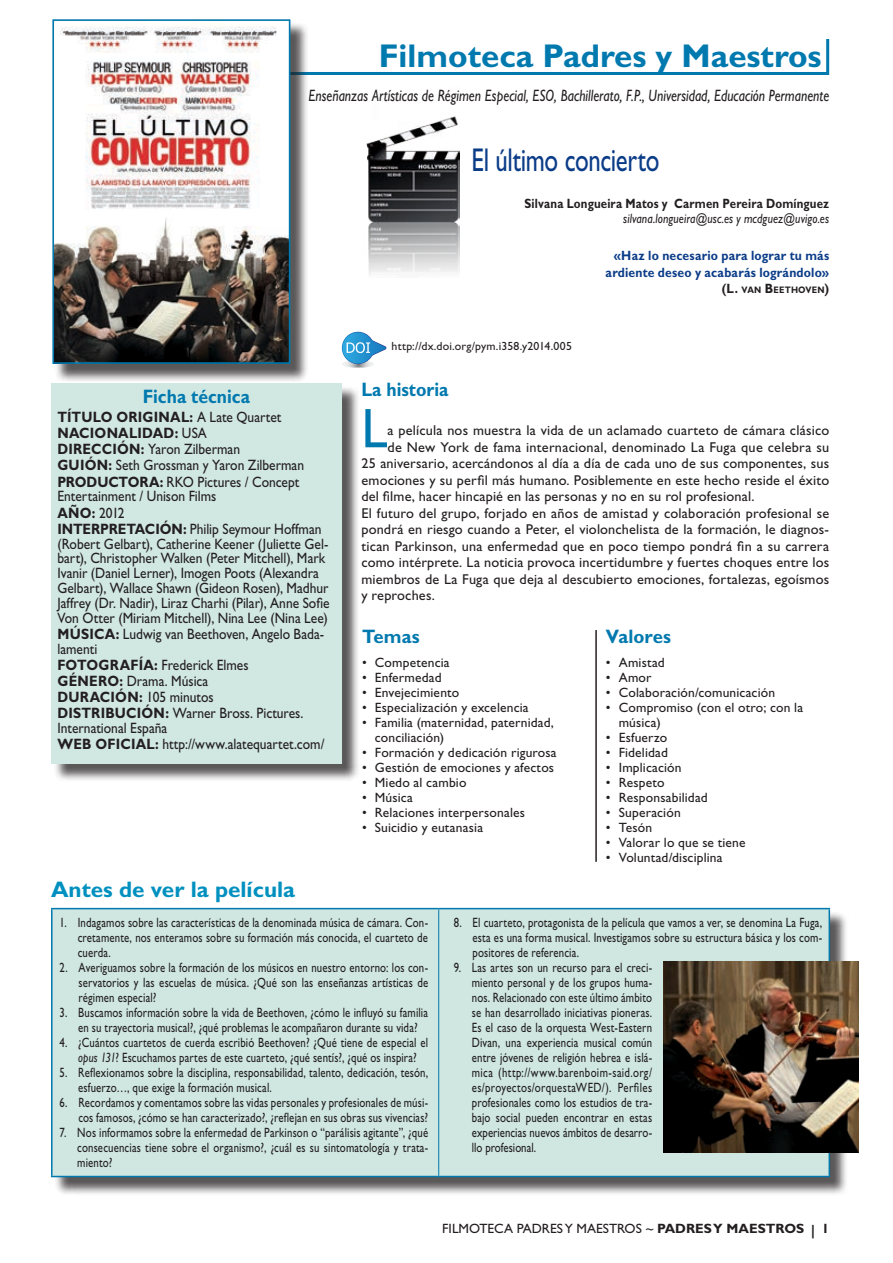
<style>
.page{position:relative;width:893px;height:1263px;background:#fff}
.page>*{position:absolute;margin:0;border:0;box-sizing:border-box;transform-origin:0 0}
.t1{font:56.1px "Gill Sans Std";color:#0079af;scale:.95 1}
.t2{font:700 33px "Gill Sans Std";color:#0079af}
.t3{font:33px "Gill Sans Std";letter-spacing:-.01em;color:#0b3c88;scale:.75 1}
.t4{font:700 22.5px "Gill Sans Std";color:#0090bf}
.t5{font:700 19.5px "Gill Sans Std";color:#0079af;scale:.9 1}
.t6{font:700 19.5px "Gill Sans Std";color:#0079af;scale:.95 1}
.t7{font:italic 16.5px "Gill Sans Std";letter-spacing:.005em;color:#231f20;scale:.81 1}
.t8{font:15px/15.6px "Gill Sans Std";color:#231f20;scale:.9 1}
.t9{font:14.25px "Gill Sans Std";letter-spacing:.015em;color:#231f20}
.t10{font:13.5px/15px "Gill Sans Std";letter-spacing:.015em;color:#231f20;text-align:justify;scale:.8 1}
.t11{font:13.5px/15px "Gill Sans Std";letter-spacing:.015em;color:#231f20}
.t12{font:700 13.5px/16.5px "Gill Sans Std";letter-spacing:.015em;color:#0b3c88;text-align:center;scale:.9 1}
.t13{font:700 13.5px "Gill Sans Std";letter-spacing:.015em;color:#231f20;scale:.85 1}
.t14{font:italic 13.5px "Gill Sans Std";letter-spacing:.01em;color:#231f20;scale:.85 1}
.t15{font:11.85px "Gill Sans Std";letter-spacing:.015em;color:#231f20}
.t16{font:700 9.45px "Gill Sans Std";letter-spacing:.02em;color:#231f20;scale:.9 1}
.s1{font-size:13.5px}
.s2{font-weight:700}
.s3{font-style:italic}
</style>
<div class="page">
<svg style="left:342px;top:332px;width:44px;height:36px"></svg>
<hr style="left:826px;top:39px;width:3px;height:33px;background:#0079af">
<hr style="left:126px;top:72px;width:703px;height:3px;background:#0079af">
<img style="left:366px;top:116px;width:93px;height:159px">
<div style="left:55px;top:22px;width:254px;height:360px;background:#231f20;opacity:.75"></div>
<img style="left:55px;top:22px;width:232px;height:339px">
<div style="left:52px;top:19px;width:238px;height:345px;border:2px solid #0079af"></div>
<div style="left:53px;top:385px;width:308px;height:397px;background:#231f20;opacity:.75"></div>
<div style="left:51px;top:383px;width:291px;height:380px;background:#d1e7e2"></div>
<div style="left:53px;top:910px;width:796px;height:286px;background:#231f20;opacity:.75"></div>
<div style="left:53px;top:909px;width:776px;height:267px;background:#cfe7e0"></div>
<hr style="left:438px;top:909px;width:1px;height:267px;background:#0079af">
<hr style="left:51px;top:908px;width:388px;height:1px;background:#0079af">
<hr style="left:51px;top:909px;width:2px;height:267px;background:#0079af">
<hr style="left:439px;top:908px;width:391px;height:1px;background:#0079af">
<hr style="left:829px;top:909px;width:1px;height:267px;background:#0079af">
<hr style="left:51px;top:1176px;width:388px;height:1px;background:#0079af">
<hr style="left:439px;top:1176px;width:391px;height:1px;background:#0079af">
<hr style="left:595px;top:630px;width:2px;height:232px;background:#231f20">
<img style="left:663px;top:961px;width:196px;height:191px">
<h2 class="t2" style="left:379px;top:37px;width:444px">Filmoteca Padres y Maestros</h2>
<p class="t7" style="left:308px;top:85px;width:644px">Enseñanzas Artísticas de Régimen Especial, ESO, Bachillerato, F.P., Universidad, Educación Permanente</p>
<h2 class="t3" style="left:471px;top:141px;width:252px">El último concierto</h2>
<p class="t13" style="left:524px;top:195px;width:360px">Silvana Longueira Matos y Carmen Pereira Domínguez</p>
<p class="t14" style="left:623px;top:210px;width:244px">silvana.longueira@usc.es y mcdguez@uvigo.es</p>
<p class="t12" style="left:606px;top:248px;width:250px">«Haz lo necesario para lograr tu más ardiente deseo y acabarás lográndolo»</p>
<p class="t16" style="left:722px;top:285px;width:121px"><span class="s1">(</span><span class="s1">L.</span> VAN <span class="s1">B</span>EETHOVEN<span class="s1">)</span></p>
<h3 class="t5" style="left:143px;top:385px;width:121px">Ficha técnica</h3>
<p class="t8" style="left:57px;top:409px;width:304px"><span class="s2">TÍTULO ORIGINAL:</span> A Late Quartet <span class="s2">NACIONALIDAD:</span> USA<br><span class="s2">DIRECCIÓN:</span> Yaron Zilberman<br><span class="s2">GUIÓN:</span> Seth Grossman y Yaron Zilberman <span class="s2">PRODUCTORA:</span> RKO Pictures / Concept Entertainment / Unison Films<br><span class="s2">AÑO:</span> 2012<br><span class="s2">INTERPRETACIÓN:</span> Philip Seymour Hoffman (Robert Gelbart), Catherine Keener (Juliette Gel&shy;bart), Christopher Walken (Peter Mitchell), Mark Ivanir (Daniel Lerner), Imogen Poots (Alexandra Gelbart), Wallace Shawn (Gideon Rosen), Madhur Jaffrey (Dr. Nadir), Liraz Charhi (Pilar), Anne Sofie Von Otter (Miriam Mitchell), Nina Lee (Nina Lee)<br><span class="s2">MÚSICA:</span> Ludwig van Beethoven, Angelo Bada&shy;lamenti<br><span class="s2">FOTOGRAFÍA:</span> Frederick Elmes<br><span class="s2">GÉNERO:</span> Drama. Música<br><span class="s2">DURACIÓN:</span> 105 minutos<br><span class="s2">DISTRIBUCIÓN:</span> Warner Bross. Pictures.<br>International España<br><span class="s2">WEB OFICIAL:</span> http://www.alatequartet.com/</p>
<h3 class="t4" style="left:51px;top:876px;width:246px">Antes de ver la película</h3>
<p class="t15" style="left:392px;top:339px;width:182px">http://dx.doi.org/pym.i358.y2014.005</p>
<h3 class="t5" style="left:361px;top:378px;width:98px">La historia</h3>
<h1 class="t1" style="left:361px;top:396px;width:29px">L</h1>
<p class="t9" style="left:388px;top:422px;width:443px">a película nos muestra la vida de un aclamado cuarteto de cámara clásico</p>
<p class="t9" style="left:388px;top:439px;width:443px">de New York de fama internacional, denominado La Fuga que celebra su</p>
<p class="t9" style="left:361px;top:455px;width:469px">25 aniversario, acercándonos al día a día de cada uno de sus componentes, sus</p>
<p class="t9" style="left:361px;top:472px;width:469px">emociones y su perfil más humano. Posiblemente en este hecho reside el éxito</p>
<p class="t9" style="left:361px;top:488px;width:395px">del filme, hacer hincapié en las personas y no en su rol profesional.</p>
<p class="t9" style="left:361px;top:505px;width:469px">El futuro del grupo, forjado en años de amistad y colaboración profesional se</p>
<p class="t9" style="left:361px;top:521px;width:469px">pondrá en riesgo cuando a Peter, el violonchelista de la formación, le diagnos-</p>
<p class="t9" style="left:361px;top:538px;width:469px">tican Parkinson, una enfermedad que en poco tiempo pondrá fin a su carrera</p>
<p class="t9" style="left:361px;top:554px;width:469px">como intérprete. La noticia provoca incertidumbre y fuertes choques entre los</p>
<p class="t9" style="left:361px;top:571px;width:469px">miembros de La Fuga que deja al descubierto emociones, fortalezas, egoísmos</p>
<p class="t9" style="left:361px;top:587px;width:75px">y reproches.</p>
<h3 class="t6" style="left:362px;top:625px;width:62px">Temas</h3>
<p class="t11" style="left:362px;top:655px;width:89px">• Competencia</p>
<p class="t11" style="left:362px;top:670px;width:81px">• Enfermedad</p>
<p class="t11" style="left:362px;top:685px;width:99px">• Envejecimiento</p>
<p class="t11" style="left:362px;top:700px;width:168px">• Especialización y excelencia</p>
<p class="t11" style="left:375px;top:715px;width:181px;text-indent:-13px">• Familia (maternidad, paternidad, conciliación)</p>
<p class="t11" style="left:362px;top:745px;width:196px">• Formación y dedicación rigurosa</p>
<p class="t11" style="left:362px;top:760px;width:194px">• Gestión de emociones y afectos</p>
<p class="t11" style="left:362px;top:775px;width:106px">• Miedo al cambio</p>
<p class="t11" style="left:362px;top:790px;width:52px">• Música</p>
<p class="t11" style="left:362px;top:805px;width:164px">• Relaciones interpersonales</p>
<p class="t11" style="left:362px;top:820px;width:123px">• Suicidio y eutanasia</p>
<h3 class="t6" style="left:606px;top:625px;width:70px">Valores</h3>
<p class="t11" style="left:606px;top:655px;width:60px">• Amistad</p>
<p class="t11" style="left:606px;top:670px;width:47px">• Amor</p>
<p class="t11" style="left:606px;top:685px;width:171px">• Colaboración/comunicación</p>
<p class="t11" style="left:619px;top:700px;width:186px;text-indent:-13px">• Compromiso (con el otro; con la música)</p>
<p class="t11" style="left:606px;top:730px;width:63px">• Esfuerzo</p>
<p class="t11" style="left:606px;top:745px;width:63px">• Fidelidad</p>
<p class="t11" style="left:606px;top:760px;width:77px">• Implicación</p>
<p class="t11" style="left:606px;top:775px;width:60px">• Respeto</p>
<p class="t11" style="left:606px;top:790px;width:103px">• Responsabilidad</p>
<p class="t11" style="left:606px;top:805px;width:76px">• Superación</p>
<p class="t11" style="left:606px;top:820px;width:48px">• Tesón</p>
<p class="t11" style="left:606px;top:835px;width:141px">• Valorar lo que se tiene</p>
<p class="t11" style="left:606px;top:850px;width:118px">• Voluntad/disciplina</p>
<p class="t10" style="left:78px;top:915px;width:439px;text-indent:-18px">1. Indagamos sobre las características de la denominada música de cámara. Con&shy;cretamente, nos enteramos sobre su formación más conocida, el cuarteto de cuerda.</p>
<p class="t10" style="left:79px;top:960px;width:438px;text-indent:-19px">2. Averiguamos sobre la formación de los músicos en nuestro entorno: los con&shy;servatorios y las escuelas de música. ¿Qué son las enseñanzas artísticas de régimen especial?</p>
<p class="t10" style="left:78px;top:1005px;width:439px;text-indent:-19px">3. Buscamos información sobre la vida de Beethoven, ¿cómo le influyó su familia en su trayectoria musical?, ¿qué problemas le acompañaron durante su vida?</p>
<p class="t10" style="left:60px;top:1035px;width:462px;text-align:center">4. ¿Cuántos cuartetos de cuerda escribió Beethoven? ¿Qué tiene de especial el <span class="s3">opus 131</span>? Escuchamos partes de este cuarteto, ¿qué sentís?, ¿qué os inspira?</p>
<p class="t10" style="left:78px;top:1065px;width:439px;text-indent:-19px">5. Reflexionamos sobre la disciplina, responsabilidad, talento, dedicación, tesón, esfuerzo…, que exige la formación musical.</p>
<p class="t10" style="left:60px;top:1095px;width:462px;text-align:right">6. Recordamos y comentamos sobre las vidas personales y profesionales de músi&shy;cos famosos, ¿cómo se han caracterizado?, ¿reflejan en sus obras sus vivencias?</p>
<p class="t10" style="left:77px;top:1125px;width:440px;text-indent:-18px">7. Nos informamos sobre la enfermedad de Parkinson o “parálisis agitante”, ¿qué consecuencias tiene sobre el organismo?, ¿cuál es su sintomatología y trata&shy;miento?</p>
<p class="t10" style="left:472px;top:915px;width:439px;text-indent:-19px">8. El cuarteto, protagonista de la película que vamos a ver, se denomina La Fuga, esta es una forma musical. Investigamos sobre su estructura básica y los com&shy;positores de referencia.</p>
<p class="t10" style="left:472px;top:960px;width:227px;text-indent:-18px">9. Las artes son un recurso para el creci&shy;miento personal y de los grupos huma&shy;nos. Relacionado con este último ámbito se han desarrollado iniciativas pioneras.<br>Es el caso de la orquesta West-Eastern Divan, una experiencia musical común entre jóvenes de religión hebrea e islá&shy;mica (http://www.barenboim-said.org/ es/proyectos/orquestaWED/). Perfiles profesionales como los estudios de tra&shy;bajo social pueden encontrar en estas experiencias nuevos ámbitos de desarro&shy;llo profesional.</p>
<p class="t11" style="left:442px;top:1221px;width:388px">FILMOTECA PADRES Y MAESTROS ~ <span class="s2">PADRES Y MAESTROS | 1</span></p>
</div>
